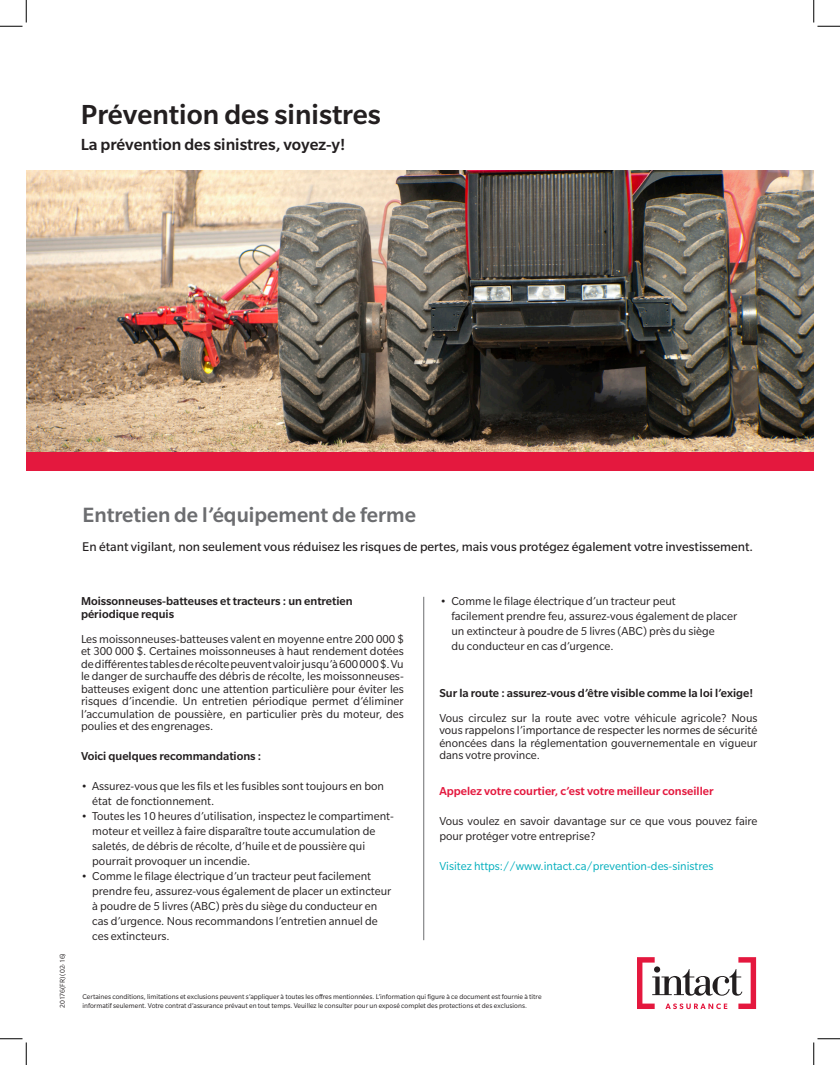
<style>
.page{position:relative;width:840px;height:1065px;background:#fff}
.page>*{position:absolute;margin:0;border:0;box-sizing:border-box;transform-origin:0 0}
.t1{font:500 30px "Slate Std";color:#231f20}
.t2{font:500 22.5px "Slate Std";color:#6c6d70}
.t3{font:500 17.5px "Slate Std";color:#231f20}
.t4{font:13.75px "Slate Std";color:#231f20}
.t5{font:12.5px/12.5px "Slate Std";color:#231f20}
.t6{font:500 12.5px/12.5px "Slate Std";color:#231f20}
.t7{font:12.5px "Slate Std";color:#00aebc}
.t8{font:500 12.5px "Slate Std";color:#e4183e}
.t9{font:7.5px/9px "Slate Std";color:#231f20}
</style>
<div class="page">
<svg style="left:637px;top:957px;width:119px;height:52px"></svg>
<div style="left:654px;top:966px;width:6px;height:7px;background:#231f20;border-radius:50%"></div>
<img style="left:26px;top:171px;width:788px;height:282px">
<div style="left:26px;top:453px;width:788px;height:18px;background:#e4183e"></div>
<hr style="left:424px;top:597px;width:1px;height:343px;background:#6c6d70">
<svg style="left:0;top:0;width:27px;height:27px"></svg>
<svg style="left:0;top:1039px;width:27px;height:26px"></svg>
<svg style="left:814px;top:0;width:26px;height:27px"></svg>
<svg style="left:814px;top:1039px;width:26px;height:26px"></svg>
<p class="t1" style="left:81px;top:98px;width:302px">Prévention des sinistres</p>
<p class="t3" style="left:81px;top:135px;width:266px">La prévention des sinistres, voyez-y!</p>
<p class="t2" style="left:82px;top:503px;width:335px">Entretien de l’équipement de ferme</p>
<p class="t4" style="left:82px;top:539px;width:672px">En étant vigilant, non seulement vous réduisez les risques de pertes, mais vous protégez également votre investissement.</p>
<p class="t9" style="left:58px;top:1008px;width:56px;rotate:-90deg">20176(FR) (02-16)</p>
<p class="t6" style="left:81px;top:595px;width:273px">Moissonneuses-batteuses et tracteurs : un entretien périodique requis</p>
<p class="t5" style="left:81px;top:632px;width:324px;text-align:justify">Les moissonneuses-batteuses valent en moyenne entre 200 000 $ et 300 000 $. Certaines moissonneuses à haut rendement dotées de différentes tables de récolte peuvent valoir jusqu’à 600 000 $. Vu le danger de surchauffe des débris de récolte, les moissonneuses&shy;batteuses exigent donc une attention particulière pour éviter les risques d’incendie. Un entretien périodique permet d’éliminer l’accumulation de poussière, en particulier près du moteur, des poulies et des engrenages.</p>
<p class="t6" style="left:81px;top:750px;width:182px">Voici quelques recommandations :</p>
<p class="t5" style="left:81px;top:780px;width:305px">• Assurez-vous que les fils et les fusibles sont toujours en bon</p>
<p class="t5" style="left:92px;top:795px;width:124px">état de fonctionnement.</p>
<p class="t5" style="left:92px;top:808px;width:303px;line-height:15px;text-indent:-11px">• Toutes les 10 heures d’utilisation, inspectez le compartiment&shy;moteur et veillez à faire disparaître toute accumulation de saletés, de débris de récolte, d’huile et de poussière qui pourrait provoquer un incendie.</p>
<p class="t5" style="left:92px;top:868px;width:301px;line-height:15px;text-indent:-11px">• Comme le filage électrique d’un tracteur peut facilement prendre feu, assurez-vous également de placer un extincteur à poudre de 5 livres (ABC) près du siège du conducteur en cas d’urgence. Nous recommandons l’entretien annuel de</p>
<p class="t5" style="left:92px;top:930px;width:79px">ces extincteurs.</p>
<p class="t5" style="left:440px;top:595px;width:237px">• Comme le filage électrique d’un tracteur peut</p>
<p class="t5" style="left:452px;top:610px;width:287px">facilement prendre feu, assurez-vous également de placer</p>
<p class="t5" style="left:452px;top:625px;width:265px">un extincteur à poudre de 5 livres (ABC) près du siège</p>
<p class="t5" style="left:452px;top:640px;width:164px">du conducteur en cas d’urgence.</p>
<p class="t6" style="left:439px;top:687px;width:315px">Sur la route : assurez-vous d’être visible comme la loi l’exige!</p>
<p class="t5" style="left:439px;top:712px;width:320px;text-align:justify">Vous circulez sur la route avec votre véhicule agricole? Nous vous rappelons l’importance de respecter les normes de sécurité énoncées dans la réglementation gouvernementale en vigueur dans votre province.</p>
<p class="t8" style="left:439px;top:785px;width:276px">Appelez votre courtier, c’est votre meilleur conseiller</p>
<p class="t5" style="left:439px;top:814px;width:320px;line-height:15px">Vous voulez en savoir davantage sur ce que vous pouvez faire pour protéger votre entreprise?</p>
<p class="t7" style="left:439px;top:860px;width:276px">Visitez https://www.intact.ca/prevention-des-sinistres</p>
<p class="t9" style="left:82px;top:992px;width:461px">Certaines conditions, limitations et exclusions peuvent s’appliquer à toutes les offres mentionnées. L’information qui figure à ce document est fournie à titre informatif seulement. Votre contrat d’assurance prévaut en tout temps. Veuillez le consulter pour un exposé complet des protections et des exclusions.</p>
</div>
